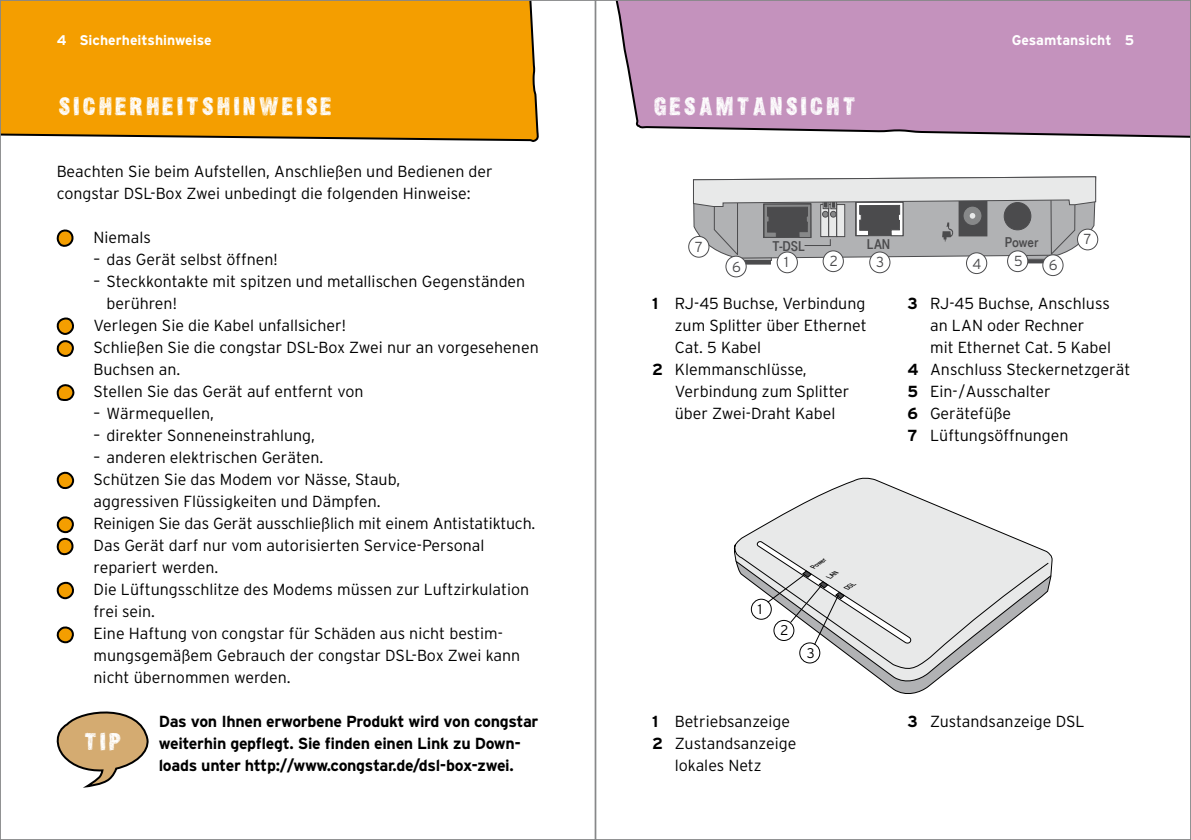
<style>
.page{position:relative;width:1191px;height:840px;background:#fff}
.page>*{position:absolute;margin:0;border:0;box-sizing:border-box;transform-origin:0 0}
.t1{font:25px "Skizzed DSG";color:#fff}
.t2{font:24px "Skizzed DSG";color:#fff}
.t3{font:300 16px/22px "Interstate";color:#000}
.t4{font:700 16px/22px "Interstate";letter-spacing:-.02em;color:#000}
.t5{font:14.6px "Tele Grotesk Fett";color:#4b4b4d}
.t6{font:300 14.6px "Interstate";color:#4b4b4d}
.t7{font:700 14px "Interstate";color:#fff}
.t8{font:300 14px "Interstate";color:#000}
.t9{font:italic 6.8px "Tele Grotesk Fett";color:#000}
.s1{font-weight:700}
</style>
<div class="page">
<div style="left:2px;top:2px;width:537px;height:140px;background:#f49e00"></div>
<svg style="left:616px;top:2px;width:573px;height:136px;background:#c395bd"></svg>
<svg style="left:56px;top:229px;width:18px;height:18px"></svg>
<svg style="left:56px;top:317px;width:18px;height:40px"></svg>
<svg style="left:56px;top:384px;width:19px;height:17px"></svg>
<svg style="left:56px;top:471px;width:19px;height:85px"></svg>
<svg style="left:56px;top:581px;width:18px;height:63px"></svg>
<svg style="left:56px;top:711px;width:93px;height:76px"></svg>
<svg style="left:886px;top:684px;width:46px;height:10px"></svg>
<svg style="left:733px;top:477px;width:319px;height:207px"></svg>
<svg style="left:751px;top:599px;width:20px;height:20px"></svg>
<div style="left:751px;top:598px;width:20px;height:21px;border:1px solid #000;border-radius:50%"></div>
<div style="left:799px;top:642px;width:21px;height:20px;background:#fff;border-radius:50%"></div>
<div style="left:799px;top:642px;width:21px;height:21px;border:1px solid #000;border-radius:50%"></div>
<svg style="left:1018px;top:258px;width:33px;height:5px"></svg>
<div style="left:737px;top:259px;width:33px;height:5px;background:#4b4b4d"></div>
<svg style="left:742px;top:258px;width:27px;height:1px"></svg>
<div style="left:736px;top:254px;width:35px;height:7px;border:1px solid #4b4b4d"></div>
<div style="left:777px;top:251px;width:20px;height:22px;border:1px solid #4b4b4d;border-radius:50%"></div>
<div style="left:823px;top:250px;width:20px;height:22px;border:1px solid #4b4b4d;border-radius:50%"></div>
<div style="left:869px;top:251px;width:21px;height:22px;border:1px solid #4b4b4d;border-radius:50%"></div>
<div style="left:966px;top:252px;width:21px;height:22px;border:1px solid #4b4b4d;border-radius:50%"></div>
<div style="left:1007px;top:251px;width:20px;height:20px;background:#fff;border-radius:50%"></div>
<div style="left:1007px;top:250px;width:21px;height:22px;border:1px solid #4b4b4d;border-radius:50%"></div>
<div style="left:1042px;top:255px;width:21px;height:20px;background:#fff;border-radius:50%"></div>
<div style="left:1042px;top:254px;width:21px;height:22px;border:1px solid #4b4b4d;border-radius:50%"></div>
<div style="left:1077px;top:229px;width:21px;height:21px;border:1px solid #4b4b4d;border-radius:50%"></div>
<div style="left:726px;top:256px;width:20px;height:21px;background:#fff;border-radius:50%"></div>
<div style="left:725px;top:256px;width:21px;height:21px;border:1px solid #4b4b4d;border-radius:50%"></div>
<svg style="left:688px;top:236px;width:21px;height:21px"></svg>
<div style="left:688px;top:236px;width:21px;height:21px;border:1px solid #4b4b4d;border-radius:50%"></div>
<svg style="left:693px;top:176px;width:403px;height:82px;background:#b3b4b5"></svg>
<svg style="left:755px;top:540px;width:158px;height:105px"></svg>
<p class="t7" style="left:79px;top:33px;width:134px">Sicherheitshinweise</p>
<h1 class="t1" style="left:57px;top:92px;width:278px">SICHERHEITSHINWEISE</h1>
<h1 class="t1" style="left:652px;top:92px;width:206px">GESAMTANSICHT</h1>
<h1 class="t1" style="left:200px;top:92px;width:16px">S</h1>
<p class="t7" style="left:1011px;top:33px;width:101px">Gesamtansicht</p>
<p class="t3" style="left:57px;top:160px;width:437px">Beachten Sie beim Aufstellen, Anschließen und Bedienen der congstar DSL-Box Zwei unbedingt die folgenden Hinweise:</p>
<p class="t3" style="left:94px;top:226px;width:59px">Niemals</p>
<p class="t3" style="left:94px;top:248px;width:186px">– das Gerät selbst öffnen!</p>
<p class="t3" style="left:94px;top:270px;width:433px">– Steckkontakte mit spitzen und metallischen Gegenständen</p>
<p class="t3" style="left:107px;top:292px;width:72px">berühren!</p>
<p class="t3" style="left:94px;top:314px;width:254px">Verlegen Sie die Kabel unfallsicher!</p>
<p class="t3" style="left:94px;top:336px;width:447px">Schließen Sie die congstar DSL-Box Zwei nur an vorgesehenen</p>
<p class="t3" style="left:94px;top:358px;width:86px">Buchsen an.</p>
<p class="t3" style="left:94px;top:380px;width:271px">Stellen Sie das Gerät auf entfernt von</p>
<p class="t3" style="left:94px;top:402px;width:122px">– Wärmequellen,</p>
<p class="t3" style="left:94px;top:424px;width:223px">– direkter Sonneneinstrahlung,</p>
<p class="t3" style="left:94px;top:446px;width:441px">– anderen elektrischen Geräten.<br>Schützen Sie das Modem vor Nässe, Staub,<br>aggressiven Flüssigkeiten und Dämpfen.<br>Reinigen Sie das Gerät ausschließlich mit einem Antistatiktuch.<br>Das Gerät darf nur vom autorisierten Service-Personal repariert werden.<br>Die Lüftungsschlitze des Modems müssen zur Luftzirkulation frei sein.<br>Eine Haftung von congstar für Schäden aus nicht bestim&shy;mungsgemäßem Gebrauch der congstar DSL-Box Zwei kann nicht übernommen werden.</p>
<p class="t4" style="left:159px;top:710px;width:381px">Das von Ihnen erworbene Produkt wird von congstar weiterhin gepflegt. Sie finden einen Link zu Down&shy;loads unter http://www.congstar.de/dsl-box-zwei.</p>
<h2 class="t2" style="left:83px;top:727px;width:41px">TI P</h2>
<p class="t6" style="left:695px;top:238px;width:9px">7</p>
<p class="t6" style="left:732px;top:258px;width:10px">6</p>
<p class="t5" style="left:772px;top:238px;width:34px">T-DSL</p>
<p class="t5" style="left:867px;top:236px;width:25px">LAN</p>
<p class="t5" style="left:1004px;top:233px;width:35px">Power</p>
<p class="t6" style="left:784px;top:254px;width:6px">1</p>
<p class="t6" style="left:829px;top:252px;width:10px">2</p>
<p class="t6" style="left:876px;top:253px;width:9px">3</p>
<p class="t6" style="left:972px;top:255px;width:10px">4</p>
<p class="t6" style="left:1014px;top:253px;width:10px">5</p>
<p class="t6" style="left:1048px;top:257px;width:10px">6</p>
<p class="t6" style="left:1083px;top:231px;width:9px">7</p>
<p class="t3" style="left:652px;top:292px;width:215px"><span class="s1">1</span> RJ-45 Buchse, Verbindung</p>
<p class="t3" style="left:675px;top:314px;width:193px">zum Splitter über Ethernet</p>
<p class="t3" style="left:675px;top:336px;width:88px">Cat. 5 Kabel</p>
<p class="t3" style="left:652px;top:358px;width:156px"><span class="s1">2</span> Klemmanschlüsse,</p>
<p class="t3" style="left:675px;top:380px;width:176px">Verbindung zum Splitter</p>
<p class="t3" style="left:675px;top:402px;width:162px">über Zwei-Draht Kabel</p>
<p class="t3" style="left:907px;top:292px;width:204px"><span class="s1">3</span> RJ-45 Buchse, Anschluss</p>
<p class="t3" style="left:930px;top:314px;width:156px">an LAN oder Rechner</p>
<p class="t3" style="left:930px;top:336px;width:183px">mit Ethernet Cat. 5 Kabel</p>
<p class="t3" style="left:907px;top:358px;width:224px"><span class="s1">4</span> Anschluss Steckernetzgerät</p>
<p class="t3" style="left:907px;top:380px;width:145px"><span class="s1">5</span> Ein-/Ausschalter</p>
<p class="t3" style="left:907px;top:402px;width:105px"><span class="s1">6</span> Gerätefüße</p>
<p class="t3" style="left:907px;top:424px;width:163px"><span class="s1">7</span> Lüftungsöffnungen</p>
<p class="t8" style="left:758px;top:600px;width:6px">1</p>
<p class="t9" style="left:811px;top:563px;width:17px;rotate:-36deg">Power</p>
<p class="t8" style="left:780px;top:622px;width:9px">2</p>
<p class="t8" style="left:806px;top:644px;width:9px">3</p>
<p class="t3" style="left:652px;top:710px;width:139px"><span class="s1">1</span> Betriebsanzeige</p>
<p class="t3" style="left:652px;top:732px;width:146px"><span class="s1">2</span> Zustandsanzeige</p>
<p class="t3" style="left:675px;top:754px;width:88px">lokales Netz</p>
<p class="t3" style="left:907px;top:710px;width:179px"><span class="s1">3</span> Zustandsanzeige DSL</p>
</div>
